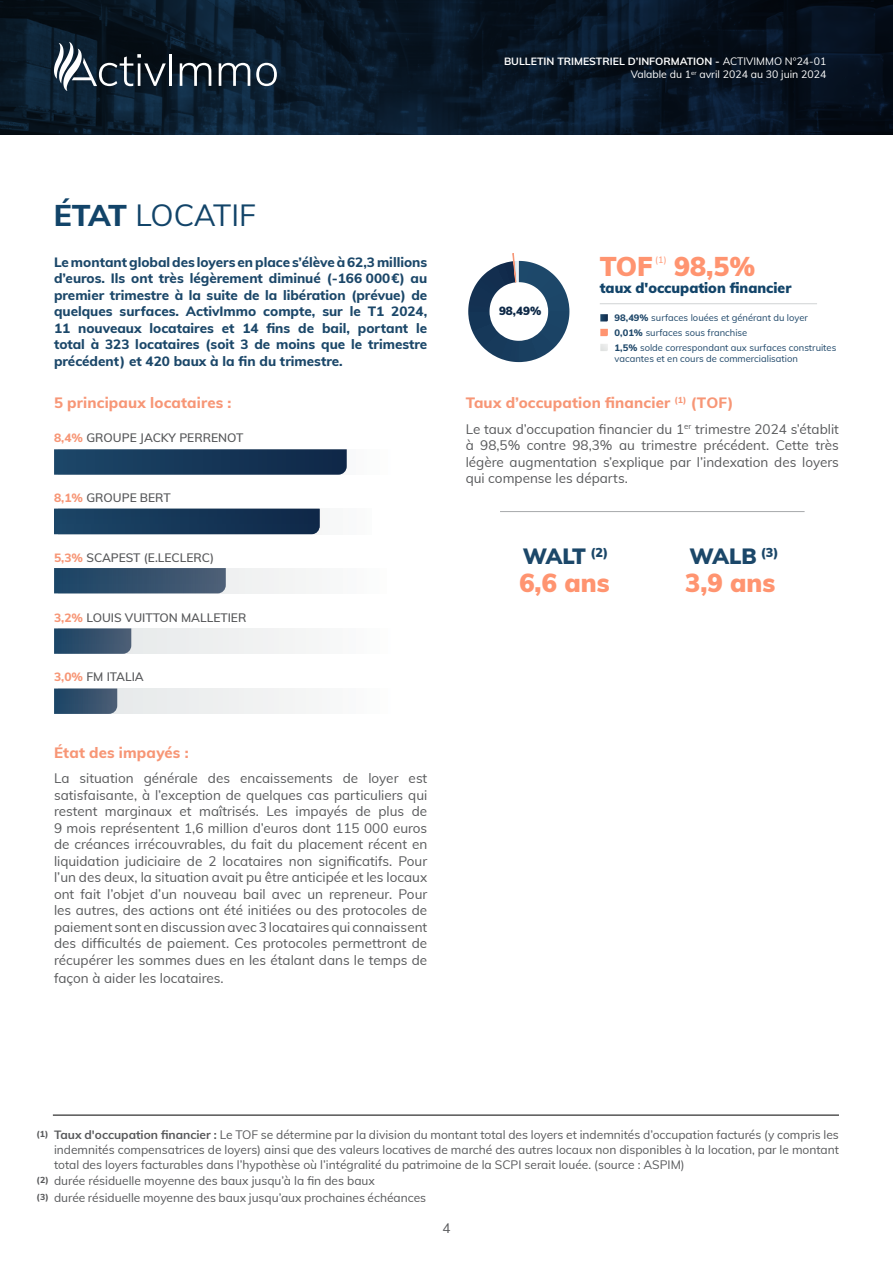
<style>
.page{position:relative;width:893px;height:1263px;background:#fff}
.page>*{position:absolute;margin:0;border:0;box-sizing:border-box;transform-origin:0 0}
.t1{font:30px "Muli";letter-spacing:-.01em;color:#124469}
.t2{font:900 26.55px "Muli";color:#ff9470}
.t3{font:900 25.5px "Muli";color:#ff9470}
.t4{font:900 21.6px "Muli";letter-spacing:-.035em;color:#1b4769}
.t5{font:800 15px "Muli";letter-spacing:.01em;color:#f79676}
.t6{font:900 14.1px "Muli";color:#124469}
.t7{font:13.5px/16.5px "Muli";color:#58595b;text-align:justify}
.t8{font:800 13.5px/16.5px "Muli";color:#1b4769;text-align:justify}
.t9{font:12px/15px "Muli";color:#58595b;text-align:justify}
.t10{font:600 12px "Muli";color:#58595b}
.t11{font:900 11.55px "Muli";color:#0e2947}
.t12{font:10.5px/13.5px "Muli";color:#fff;text-align:right}
.t13{font:9.45px/14.9px "Muli";color:#1e4769}
.t14{font:9.15px "Muli";color:#ff9470}
.t15{font:800 8.7px "Muli";color:#58595b}
.s1{font-weight:700}
.s2{font-weight:800}
.s3{font-weight:800;color:#f79676}
</style>
<div class="page">
<svg style="left:0;top:0;width:893px;height:134px;background:#091727"></svg>
<hr style="left:169px;top:55px;width:3px;height:31px;background:#fff">
<svg style="left:180px;top:63px;width:31px;height:23px"></svg>
<svg style="left:219px;top:63px;width:31px;height:23px"></svg>
<svg style="left:256px;top:63px;width:21px;height:23px"></svg>
<svg style="left:54px;top:42px;width:112px;height:49px;background:#3a4650"></svg>
<svg style="left:54px;top:449px;width:293px;height:26px;background:#1b3b5c"></svg>
<div style="left:54px;top:509px;width:266px;height:25px;background:#000;opacity:.03"></div>
<div style="left:54px;top:568px;width:172px;height:25px;background:#000;opacity:.03"></div>
<div style="left:54px;top:628px;width:77px;height:26px;background:#000;opacity:.03"></div>
<div style="left:54px;top:688px;width:63px;height:26px;background:#000;opacity:.03"></div>
<hr style="left:53px;top:1115px;width:786px;height:1px;background:#000">
<svg style="left:468px;top:253px;width:101px;height:109px"></svg>
<hr style="left:500px;top:511px;width:305px;height:1px;background:#a7a9ac">
<hr style="left:600px;top:303px;width:217px;height:1px;background:#d1d3d4">
<svg style="left:600px;top:314px;width:8px;height:7px"></svg>
<svg style="left:600px;top:329px;width:8px;height:7px"></svg>
<svg style="left:600px;top:344px;width:8px;height:7px"></svg>
<p class="t12" style="left:504px;top:54px;width:324px"><span class="s1">BULLETIN TRIMESTRIEL D’INFORMATION -</span> ACTIVIMMO N°24-01<br>Valable du 1<sup>er</sup> avril 2024 au 30 juin 2024</p>
<h1 class="t1" style="left:54px;top:194px;width:204px"><span class="s2">ÉTAT</span> LOCATIF</h1>
<p class="t8" style="left:54px;top:253px;width:375px">Le montant global des loyers en place s’élève à 62,3 millions d’euros. Ils ont très légèrement diminué (-166 000€) au premier trimestre à la suite de la libération (prévue) de quelques surfaces. ActivImmo compte, sur le T1 2024, 11 nouveaux locataires et 14 fins de bail, portant le total à 323 locataires (soit 3 de moins que le trimestre précédent) et 420 baux à la fin du trimestre.</p>
<p class="t5" style="left:54px;top:392px;width:179px">5 principaux locataires :</p>
<p class="t10" style="left:54px;top:429px;width:191px"><span class="s3">8,4%</span> GROUPE JACKY PERRENOT</p>
<p class="t10" style="left:54px;top:489px;width:118px"><span class="s3">8,1%</span> GROUPE BERT</p>
<p class="t10" style="left:54px;top:549px;width:162px"><span class="s3">5,3%</span> SCAPEST (E.LECLERC)</p>
<p class="t10" style="left:54px;top:608px;width:194px"><span class="s3">3,2%</span> LOUIS VUITTON MALLETIER</p>
<p class="t10" style="left:54px;top:667px;width:91px"><span class="s3">3,0%</span> FM ITALIA</p>
<p class="t5" style="left:54px;top:741px;width:136px">État des impayés :</p>
<p class="t7" style="left:54px;top:769px;width:375px">La situation générale des encaissements de loyer est satisfaisante, à l’exception de quelques cas particuliers qui restent marginaux et maîtrisés. Les impayés de plus de 9 mois représentent 1,6 million d’euros dont 115 000 euros de créances irrécouvrables, du fait du placement récent en liquidation judiciaire de 2 locataires non significatifs. Pour l’un des deux, la situation avait pu être anticipée et les locaux ont fait l’objet d’un nouveau bail avec un repreneur. Pour les autres, des actions ont été initiées ou des protocoles de paiement sont en discussion avec 3 locataires qui connaissent des difficultés de paiement. Ces protocoles permettront de récupérer les sommes dues en les étalant dans le temps de</p>
<p class="t7" style="left:54px;top:969px;width:171px">façon à aider les locataires.</p>
<p class="t11" style="left:499px;top:302px;width:44px">98,49%</p>
<h2 class="t2" style="left:600px;top:247px;width:54px">TOF</h2>
<p class="t14" style="left:655px;top:253px;width:13px">(1)</p>
<h2 class="t2" style="left:674px;top:247px;width:83px">98,5%</h2>
<p class="t6" style="left:600px;top:277px;width:193px">taux d'occupation financier</p>
<p class="t13" style="left:615px;top:310px;width:223px"><span class="s2">98,49%</span> surfaces louées et générant du loyer<br><span class="s2">0,01%</span> surfaces sous franchise<br><span class="s2">1,5%</span> solde correspondant aux surfaces construites</p>
<p class="t13" style="left:615px;top:351px;width:185px">vacantes et en cours de commercialisation</p>
<p class="t5" style="left:466px;top:392px;width:269px">Taux d’occupation financier <sup>(1)</sup> (TOF)</p>
<p class="t7" style="left:466px;top:420px;width:375px">Le taux d’occupation financier du 1<sup>er</sup> trimestre 2024 s’établit à 98,5% contre 98,3% au trimestre précédent. Cette très légère augmentation s’explique par l’indexation des loyers qui compense les départs.</p>
<h3 class="t4" style="left:523px;top:540px;width:87px">WALT <sup>(2)</sup></h3>
<h3 class="t4" style="left:689px;top:541px;width:90px">WALB <sup>(3)</sup></h3>
<h3 class="t3" style="left:519px;top:564px;width:92px">6,6 ans</h3>
<h3 class="t3" style="left:685px;top:564px;width:92px">3,9 ans</h3>
<p class="t9" style="left:54px;top:1126px;width:786px"><span class="s1">Taux d'occupation financier :</span> Le TOF se détermine par la division du montant total des loyers et indemnités d’occupation facturés (y compris les indemnités compensatrices de loyers) ainsi que des valeurs locatives de marché des autres locaux non disponibles à la location, par le montant total des loyers facturables dans l’hypothèse où l’intégralité du patrimoine de la SCPI serait louée. (source : ASPIM)</p>
<p class="t15" style="left:37px;top:1127px;width:14px">(1)</p>
<p class="t9" style="left:37px;top:1173px;width:340px"><sup>(2)</sup> durée résiduelle moyenne des baux jusqu’à la fin des baux</p>
<p class="t9" style="left:54px;top:1190px;width:374px">durée résiduelle moyenne des baux jusqu’aux prochaines échéances</p>
<p class="t15" style="left:37px;top:1190px;width:14px">(3)</p>
<p class="t7" style="left:442px;top:1219px;width:10px">4</p>
</div>
